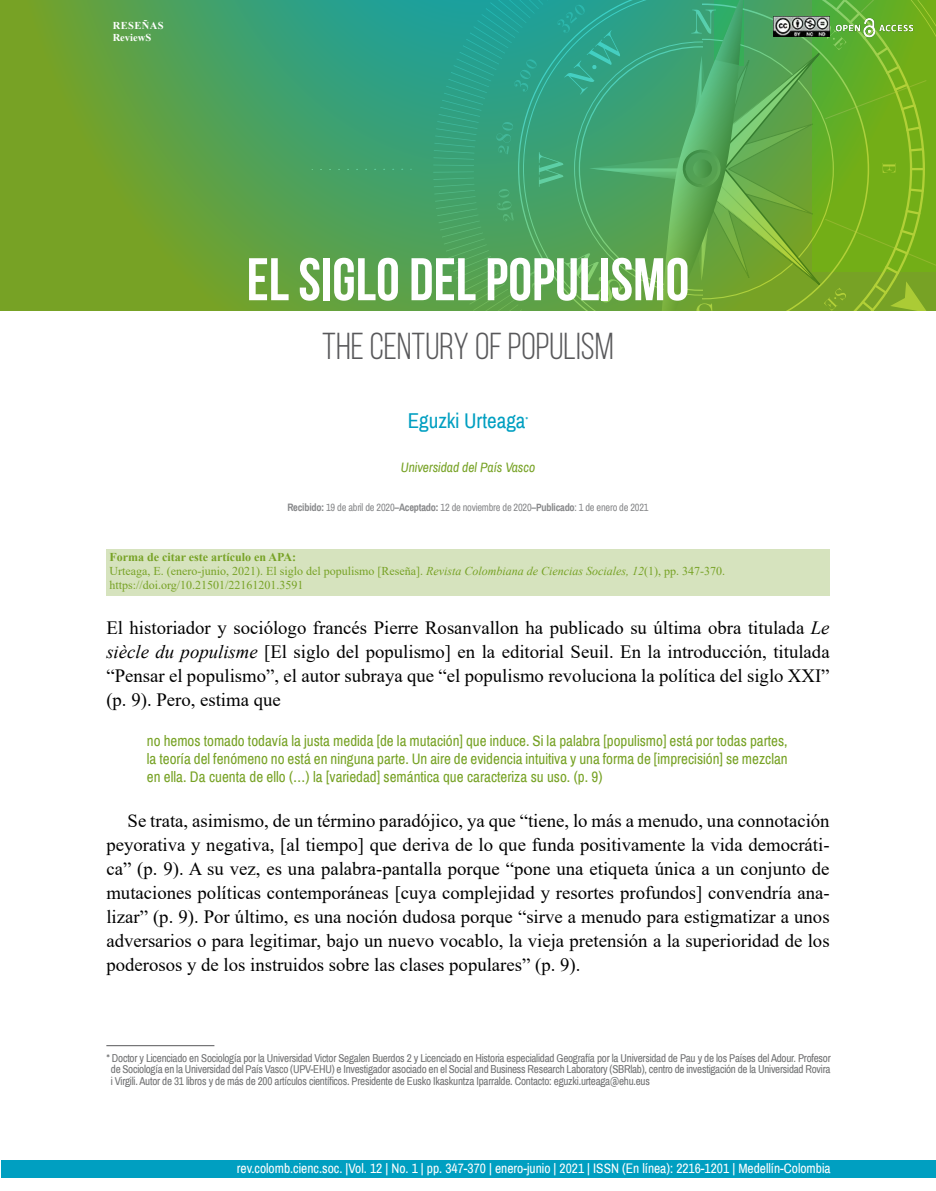
<style>
.page{position:relative;width:936px;height:1191px;background:#fff}
.page>*{position:absolute;margin:0;border:0;box-sizing:border-box;transform-origin:0 0}
.t1{font:700 60px "Bebas Neue";color:#fff}
.t2{font:37.5px "Bebas Neue";color:#58585a}
.t3{font:21px "Archivo Narrow";color:#009fc1}
.t4{font:18.75px/24px "Times New Roman";color:#000;text-align:justify}
.t5{font:15px/18px "Archivo Narrow";color:#77a225;text-align:justify}
.t6{font:13.5px "Archivo Narrow";color:#fff}
.t7{font:italic 13.5px "Archivo Narrow";color:#77a225}
.t8{font:12px/13.8px "Times New Roman";color:#77a225}
.t9{font:11.25px/11.7px "Archivo Narrow";letter-spacing:-.02em;color:#707172;text-align:justify}
.t10{font:10.5px "Archivo Narrow";letter-spacing:-.02em;color:#87888a}
.t11{font:700 10.5px/12px "Times New Roman";letter-spacing:.015em;color:#fff}
.t12{font:8.7px "Archivo Narrow";color:#009fc1}
.s1{font-weight:700}
.s2{font-style:italic}
</style>
<div class="page">
<svg style="left:0;top:0;width:433px;height:310px;background:#59a14b"></svg>
<svg style="left:320px;top:169px;width:91px;height:1px"></svg>
<svg style="left:433px;top:0;width:63px;height:310px;background:#3ba175"></svg>
<svg style="left:496px;top:0;width:439px;height:310px;background:#58a850"></svg>
<div style="left:2px;top:1160px;width:933px;height:18px;background:#009fc1"></div>
<img style="left:834px;top:17px;width:80px;height:21px">
<img style="left:773px;top:17px;width:56px;height:19px">
<div style="left:106px;top:549px;width:723px;height:19px;background:#d6e3be"></div>
<div style="left:106px;top:562px;width:723px;height:20px;background:#d6e3be"></div>
<div style="left:106px;top:576px;width:723px;height:20px;background:#d6e3be"></div>
<hr style="left:106px;top:1045px;width:108px;height:1px;background:#58585a">
<p class="t11" style="left:113px;top:19px;width:52px">RESEÑAS<br>ReviewS</p>
<h1 class="t1" style="left:247px;top:246px;width:444px">EL SIGLO DEL POPULISMO</h1>
<h2 class="t2" style="left:322px;top:326px;width:293px">THE CENTURY OF POPULISM</h2>
<p class="t3" style="left:407px;top:408px;width:119px">Eguzki Urteaga</p>
<p class="t12" style="left:525px;top:415px;width:4px">*</p>
<p class="t7" style="left:401px;top:459px;width:136px">Universidad del País Vasco</p>
<p class="t10" style="left:287px;top:501px;width:363px"><span class="s1">Recibido:</span> 19 de abril de 2020<span class="s1">–Aceptado:</span> 12 de noviembre de 2020<span class="s1">–Publicado</span>: 1 de enero de 2021</p>
<p class="t8" style="left:109px;top:550px;width:617px"><span class="s1">Forma de citar este artículo en APA:<br></span>Urteaga, E. (enero-junio, 2021). El siglo del populismo [Reseña]. <span class="s2">Revista Colombiana de Ciencias Sociales, 12</span>(1), pp. 347-370. https://doi.org/10.21501/22161201.3591</p>
<p class="t4" style="left:106px;top:615px;width:724px">El historiador y sociólogo francés Pierre Rosanvallon ha publicado su última obra titulada <span class="s2">Le siècle du populisme</span> [El siglo del populismo] en la editorial Seuil. En la introducción, titulada “Pensar el populismo”, el autor subraya que “el populismo revoluciona la política del siglo XXI” (p. 9). Pero, estima que</p>
<p class="t5" style="left:147px;top:731px;width:642px">no hemos tomado todavía la justa medida [de la mutación] que induce. Si la palabra [populismo] está por todas partes, la teoría del fenómeno no está en ninguna parte. Un aire de evidencia intuitiva y una forma de [imprecisión] se mezclan en ella. Da cuenta de ello (…) la [variedad] semántica que caracteriza su uso. (p. 9)</p>
<p class="t4" style="left:106px;top:808px;width:724px;text-indent:21px">Se trata, asimismo, de un término paradójico, ya que “tiene, lo más a menudo, una connotación peyorativa y negativa, [al tiempo] que deriva de lo que funda positivamente la vida democráti&shy;ca” (p. 9). A su vez, es una palabra-pantalla porque “pone una etiqueta única a un conjunto de mutaciones políticas contemporáneas [cuya complejidad y resortes profundos] convendría ana&shy;lizar” (p. 9). Por último, es una noción dudosa porque “sirve a menudo para estigmatizar a unos adversarios o para legitimar, bajo un nuevo vocablo, la vieja pretensión a la superioridad de los poderosos y de los instruidos sobre las clases populares” (p. 9).</p>
<p class="t9" style="left:111px;top:1052px;width:721px;text-indent:-4px">* Doctor y Licenciado en Sociología por la Universidad Victor Segalen Buerdos 2 y Licenciado en Historia especialidad Geografía por la Universidad de Pau y de los Países del Adour. Profesor de Sociología en la Universidad del País Vasco (UPV-EHU) e Investigador asociado en el Social and Business Research Laboratory (SBRlab), centro de investigación de la Universidad Rovira i Virgili. Autor de 31 libros y de más de 200 artículos científicos. Presidente de Eusko Ikaskuntza Iparralde. Contacto: eguzki.urteaga@ehu.eus</p>
<p class="t6" style="left:237px;top:1160px;width:595px">rev.colomb.cienc.soc. |Vol. 12 | No. 1 | pp. 347-370 | enero-junio | 2021 | ISSN (En línea): 2216-1201 | Medellín-Colombia</p>
</div>
